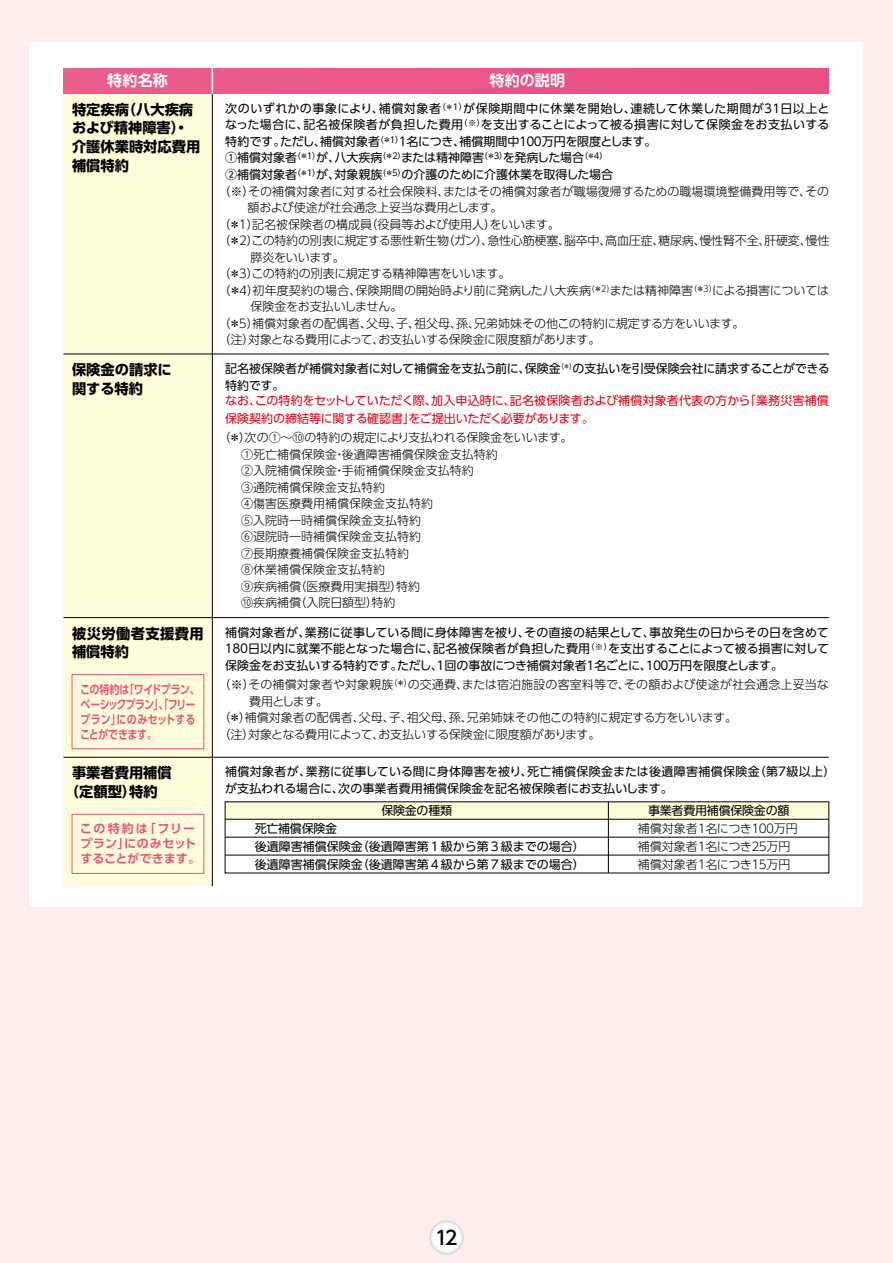
<style>
.page{position:relative;width:893px;height:1263px;background:#fdeeed}
.page>*{position:absolute;margin:0;border:0;box-sizing:border-box;transform-origin:0 0}
.t1{font:500 19.2px "UD Shin Go Pro";color:#000}
.t2{font:700 15px "UD Shin Go Pro De";letter-spacing:.015em;color:#fff}
.t3{font:700 14.25px/18.8px "UD Shin Go Pro";color:#000}
.t4{font:700 14.25px/18.8px "UD Shin Go Pro";letter-spacing:.03em;color:#000}
.t5{font:300 12px/16.5px "UD Shin Go Pro";color:#000}
.t6{font:12px/16.5px "UD Shin Go Pro";color:#000}
.t7{font:300 12px/17.9px "UD Shin Go Pro";letter-spacing:-.035em;color:#000}
.t8{font:12px/17.7px "UD Shin Go Pro";color:#e60012}
.t9{font:700 12px/15px "UD Shin Go Pro De";letter-spacing:-.045em;color:#e95377;scale:.83 1}
.t10{font:700 12px/15px "UD Shin Go Pro De";letter-spacing:.03em;color:#e95377}
.t11{font:12px "UD Shin Go Pro";letter-spacing:-.02em;color:#000}
.t12{font:300 12px "UD Shin Go Pro";letter-spacing:-.025em;color:#000}
</style>
<div class="page">
<div style="left:30px;top:43px;width:833px;height:864px;background:#fff"></div>
<div style="left:64px;top:94px;width:148px;height:792px;background:#fffcdb"></div>
<hr style="left:212px;top:68px;width:1px;height:818px;background:#000">
<div style="left:64px;top:68px;width:765px;height:26px;background:#eb5687"></div>
<svg style="left:212px;top:68px;width:1px;height:26px"></svg>
<hr style="left:64px;top:354px;width:765px;height:1px;background:#000">
<hr style="left:64px;top:617px;width:765px;height:1px;background:#000">
<div style="left:72px;top:674px;width:132px;height:75px;border:1px solid #e95377"></div>
<hr style="left:64px;top:757px;width:765px;height:1px;background:#000">
<div style="left:72px;top:814px;width:132px;height:60px;border:1px solid #e95377"></div>
<div style="left:225px;top:802px;width:604px;height:17px;background:#fffcdb"></div>
<hr style="left:608px;top:802px;width:1px;height:71px;background:#000">
<hr style="left:225px;top:819px;width:604px;height:1px;background:#000">
<hr style="left:225px;top:837px;width:604px;height:1px;background:#000">
<hr style="left:225px;top:855px;width:604px;height:1px;background:#000">
<svg style="left:430px;top:1220px;width:34px;height:34px"></svg>
<p class="t2" style="left:107px;top:69px;width:62px">特約名称</p>
<p class="t2" style="left:489px;top:69px;width:77px">特約の説明</p>
<p class="t6" style="left:225px;top:99px;width:606px">次のいずれかの事象により、補償対象者<sup>（＊１）</sup>が保険期間中に休業を開始し、連続して休業した期間が３１日以上となった場合に、記名被保険者が負担した費用<sup>（※）</sup>を支出することによって被る損害に対して保険金をお支払いする特約です。ただし、補償対象者<sup>（＊１）</sup>１名につき、補償期間中１００万円を限度とします。<br>①補償対象者<sup>（＊１）</sup>が、八大疾病<sup>（＊２）</sup>または精神障害<sup>（＊３）</sup>を発病した場合<sup>（＊４）<br></sup>②補償対象者<sup>（＊１）</sup>が、対象親族<sup>（＊５）</sup>の介護のために介護休業を取得した場合</p>
<p class="t3" style="left:72px;top:99px;width:130px">特定疾病（八大疾病および精神障害）・介護休業時対応費用補償特約</p>
<p class="t3" style="left:72px;top:360px;width:101px">保険金の請求に関する特約</p>
<p class="t4" style="left:72px;top:623px;width:133px">被災労働者支援費用補償特約</p>
<p class="t9" style="left:80px;top:681px;width:146px">この特約は「ワイドプラン、ベーシックプラン」、「フリープラン」にのみセットすることができます。</p>
<p class="t5" style="left:219px;top:182px;width:612px">（※）その補償対象者に対する社会保険料、またはその補償対象者が職場復帰するための職場環境整備費用等で、その</p>
<p class="t5" style="left:248px;top:199px;width:257px">額および使途が社会通念上妥当な費用とします。</p>
<p class="t5" style="left:219px;top:215px;width:343px">（＊１）記名被保険者の構成員（役員等および使用人）をいいます。</p>
<p class="t5" style="left:219px;top:232px;width:612px">（＊２）この特約の別表に規定する悪性新生物（ガン）、急性心筋梗塞、脳卒中、高血圧症、糖尿病、慢性腎不全、肝硬変、慢性</p>
<p class="t12" style="left:251px;top:247px;width:96px">膵炎をいいます。</p>
<p class="t5" style="left:219px;top:265px;width:293px">（＊３）この特約の別表に規定する精神障害をいいます。</p>
<p class="t5" style="left:219px;top:281px;width:612px">（＊４）初年度契約の場合、保険期間の開始時より前に発病した八大疾病<sup>（＊２）</sup>または精神障害<sup>（＊３）</sup>による損害については</p>
<p class="t5" style="left:251px;top:298px;width:154px">保険金をお支払いしません。</p>
<p class="t5" style="left:219px;top:314px;width:527px">（＊５）補償対象者の配偶者、父母、子、祖父母、孫、兄弟姉妹その他この特約に規定する方をいいます。</p>
<p class="t7" style="left:219px;top:330px;width:383px">（注）対象となる費用によって、お支払いする保険金に限度額があります。</p>
<p class="t6" style="left:225px;top:360px;width:606px">記名被保険者が補償対象者に対して補償金を支払う前に、保険金<sup>（＊）</sup>の支払いを引受保険会社に請求することができる特約です。</p>
<p class="t8" style="left:225px;top:391px;width:605px">なお、この特約をセットしていただく際、加入申込時に、記名被保険者および補償対象者代表の方から「業務災害補償保険契約の締結等に関する確認書」をご提出いただく必要があります。</p>
<p class="t5" style="left:225px;top:429px;width:349px;text-indent:-7px">（＊）次の①～⑩の特約の規定により支払われる保険金をいいます。　 ①死亡補償保険金・後遺障害補償保険金支払特約<br>　 ②入院補償保険金・手術補償保険金支払特約<br>　 ③通院補償保険金支払特約<br>　 ④傷害医療費用補償保険金支払特約<br>　 ⑤入院時一時補償保険金支払特約<br>　 ⑥退院時一時補償保険金支払特約<br>　 ⑦長期療養補償保険金支払特約<br>　 ⑧休業補償保険金支払特約<br>　 ⑨疾病補償（医療費用実損型）特約<br>　 ⑩疾病補償（入院日額型）特約</p>
<p class="t6" style="left:223px;top:623px;width:608px;text-align:justify">補償対象者が、業務に従事している間に身体障害を被り、その直接の結果として、事故発生の日からその日を含めて１８０日以内に就業不能となった場合に、記名被保険者が負担した費用<sup>（※）</sup>を支出することによって被る損害に対して保険金をお支払いする特約です。ただし、１回の事故につき補償対象者１名ごとに、１００万円を限度とします。</p>
<p class="t5" style="left:219px;top:676px;width:612px">（※）その補償対象者や対象親族<sup>（＊）</sup>の交通費、または宿泊施設の客室料等で、その額および使途が社会通念上妥当な</p>
<p class="t5" style="left:249px;top:692px;width:80px">費用とします。</p>
<p class="t5" style="left:219px;top:709px;width:520px">（＊）補償対象者の配偶者、父母、子、祖父母、孫、兄弟姉妹その他この特約に規定する方をいいます。</p>
<p class="t7" style="left:219px;top:725px;width:383px">（注）対象となる費用によって、お支払いする保険金に限度額があります。</p>
<p class="t6" style="left:225px;top:763px;width:612px">補償対象者が、業務に従事している間に身体障害を被り、死亡補償保険金または後遺障害補償保険金（第７級以上）が支払われる場合に、次の事業者費用補償保険金を記名被保険者にお支払いします。</p>
<p class="t3" style="left:65px;top:763px;width:108px;text-indent:7px">事業者費用補償（定額型）特約</p>
<p class="t10" style="left:80px;top:821px;width:122px">この特約は「フリープラン」にのみセットすることができます。</p>
<p class="t7" style="left:638px;top:819px;width:161px">補償対象者１名につき１００万円補償対象者１名につき２５万円補償対象者１名につき１５万円</p>
<p class="t6" style="left:381px;top:802px;width:72px">保険金の種類</p>
<p class="t11" style="left:648px;top:801px;width:143px">事業者費用補償保険金の額</p>
<p class="t6" style="left:255px;top:819px;width:331px;line-height:17.9px">死亡補償保険金<br>後遺障害補償保険金（後遺障害第１級から第３級までの場合）後遺障害補償保険金（後遺障害第４級から第７級までの場合）</p>
<h1 class="t1" style="left:435px;top:1222px;width:24px">12</h1>
</div>
